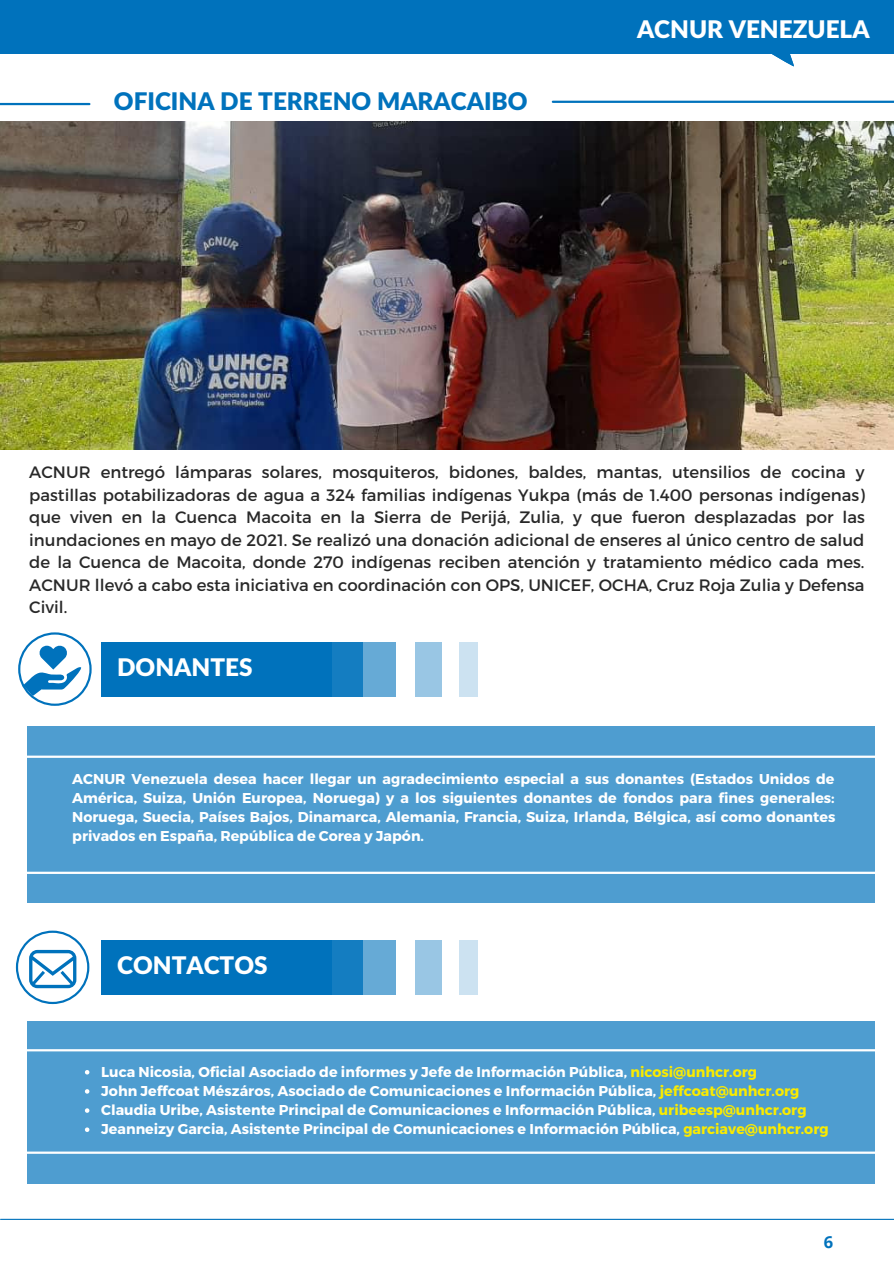
<style>
.page{position:relative;width:894px;height:1264px;background:#fff}
.page>*{position:absolute;margin:0;border:0;box-sizing:border-box;transform-origin:0 0}
.t1{font:900 24.3px "Lato Latin";color:#fff}
.t2{font:900 24.3px "Lato Latin";color:#0072bc}
.t3{font:16.5px/22.5px "Montserrat";color:#282828;text-align:justify}
.t4{font:700 16.5px "Open Sans";color:#0072bc}
.t5{font:700 14.25px/19.2px "Montserrat";color:#fff;text-align:justify}
.s1{color:#faeb00}
</style>
<div class="page">
<svg style="left:772px;top:54px;width:22px;height:13px"></svg>
<div style="left:0;top:0;width:893px;height:54px;background:#0072bc"></div>
<hr style="left:552px;top:101px;width:341px;height:2px;background:#0072bc">
<hr style="left:0;top:103px;width:89px;height:2px;background:#0072bc">
<hr style="left:1px;top:1218px;width:892px;height:1px;background:#0072bc">
<img style="left:0;top:122px;width:893px;height:327px">
<div style="left:0;top:642px;width:477px;height:54px;background:#cce2f1"></div>
<div style="left:0;top:639px;width:458px;height:63px;background:#fff"></div>
<div style="left:0;top:642px;width:441px;height:54px;background:#99c6e4"></div>
<div style="left:0;top:639px;width:414px;height:60px;background:linear-gradient(to bottom,#fff,#fff)"></div>
<div style="left:0;top:642px;width:395px;height:54px;background:#66aad6"></div>
<div style="left:0;top:642px;width:362px;height:54px;background:#147dc1"></div>
<div style="left:0;top:642px;width:331px;height:54px;background:#0072bc"></div>
<div style="left:0;top:639px;width:101px;height:60px;background:#fff"></div>
<div style="left:0;top:940px;width:477px;height:54px;background:#cce2f1"></div>
<div style="left:0;top:937px;width:458px;height:63px;background:#fff"></div>
<div style="left:0;top:940px;width:441px;height:54px;background:#99c6e4"></div>
<div style="left:0;top:937px;width:414px;height:60px;background:linear-gradient(to bottom,#fff,#fff)"></div>
<div style="left:0;top:940px;width:395px;height:54px;background:#66aad6"></div>
<div style="left:0;top:940px;width:362px;height:54px;background:#147dc1"></div>
<div style="left:0;top:940px;width:331px;height:54px;background:#0072bc"></div>
<div style="left:0;top:937px;width:100px;height:60px;background:#fff"></div>
<svg style="left:18px;top:632px;width:74px;height:73px"></svg>
<div style="left:27px;top:726px;width:847px;height:176px;background:#4e9dd0"></div>
<hr style="left:4px;top:871px;width:889px;height:3px;background:#fff">
<hr style="left:13px;top:755px;width:880px;height:2px;background:#fff">
<div style="left:28px;top:1021px;width:846px;height:162px;background:#4e9dd0"></div>
<hr style="left:0;top:1151px;width:893px;height:2px;background:#fff">
<hr style="left:13px;top:1049px;width:880px;height:2px;background:#fff">
<svg style="left:16px;top:930px;width:73px;height:74px"></svg>
<svg style="left:85px;top:1070px;width:4px;height:4px"></svg>
<svg style="left:85px;top:1089px;width:4px;height:4px"></svg>
<svg style="left:85px;top:1108px;width:4px;height:4px"></svg>
<svg style="left:85px;top:1127px;width:4px;height:4px"></svg>
<p class="t2" style="left:114px;top:90px;width:415px">OFICINA DE TERRENO MARACAIBO</p>
<p class="t1" style="left:636px;top:18px;width:234px">ACNUR VENEZUELA</p>
<p class="t3" style="left:29px;top:460px;width:836px">ACNUR entregó lámparas solares, mosquiteros, bidones, baldes, mantas, utensilios de cocina y pastillas potabilizadoras de agua a 324 familias indígenas Yukpa (más de 1.400 personas indígenas) que viven en la Cuenca Macoita en la Sierra de Perijá, Zulia, y que fueron desplazadas por las inundaciones en mayo de 2021. Se realizó una donación adicional de enseres al único centro de salud de la Cuenca de Macoita, donde 270 indígenas reciben atención y tratamiento médico cada mes.<br>ACNUR llevó a cabo esta iniciativa en coordinación con OPS, UNICEF, OCHA, Cruz Roja Zulia y Defensa Civil.</p>
<p class="t1" style="left:117px;top:656px;width:137px">DONANTES</p>
<p class="t5" style="left:72px;top:768px;width:764px">ACNUR Venezuela desea hacer llegar un agradecimiento especial a sus donantes (Estados Unidos de América, Suiza, Unión Europea, Noruega) y a los siguientes donantes de fondos para fines generales:<br>Noruega, Suecia, Países Bajos, Dinamarca, Alemania, Francia, Suiza, Irlanda, Bélgica, así como donantes privados en España, República de Corea y Japón.</p>
<p class="t1" style="left:117px;top:954px;width:152px">CONTACTOS</p>
<p class="t5" style="left:101px;top:1061px;width:657px">Luca Nicosia, Oficial Asociado de informes y Jefe de Información Pública, <span class="s1">nicosi@unhcr.org</span></p>
<p class="t5" style="left:101px;top:1080px;width:699px">John Jeffcoat Mészáros, Asociado de Comunicaciones e Información Pública, <span class="s1">jeffcoat@unhcr.org</span></p>
<p class="t5" style="left:101px;top:1099px;width:706px">Claudia Uribe, Asistente Principal de Comunicaciones e Información Pública, <span class="s1">uribeesp@unhcr.org</span></p>
<p class="t5" style="left:101px;top:1118px;width:728px">Jeanneizy Garcia, Asistente Principal de Comunicaciones e Información Pública, <span class="s1">garciave@unhcr.org</span></p>
<p class="t4" style="left:823px;top:1230px;width:11px">6</p>
</div>
